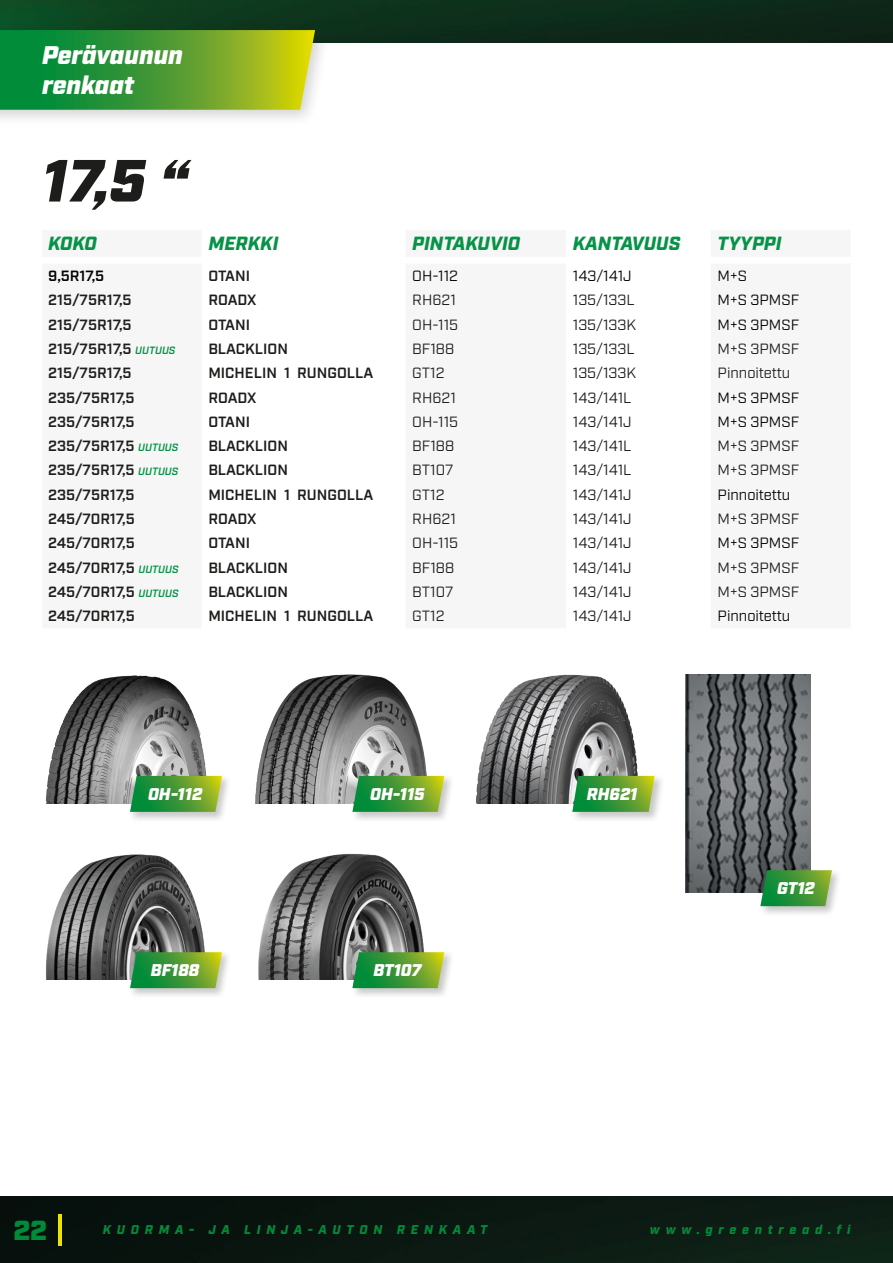
<style>
.page{position:relative;width:893px;height:1263px;background:#fff}
.page>*{position:absolute;margin:0;border:0;box-sizing:border-box;transform-origin:0 0}
.t1{font:italic 900 59.4px "Industry";color:#1d1d1b}
.t2{font:900 27.6px "Industry";color:#008b38}
.t3{font:italic 900 25.5px "Industry";color:#fff}
.t4{font:italic 900 19.05px "Industry";color:#069347}
.t5{font:italic 900 16.95px "Industry";color:#fff}
.t6{font:600 14.85px "Industry";color:#1d1d1b}
.t7{font:14.85px "Industry";color:#1d1d1b}
.t8{font:14.85px "Industry";color:#020203}
.t9{font:600 14.85px "Industry";color:#020203}
.t10{font:italic 900 12.75px "Industry";letter-spacing:.45em;color:#008c39}
.s1{font-style:italic;font-size:10.65px;color:#069347}
</style>
<div class="page">
<img style="left:0;top:1197px;width:893px;height:66px">
<img style="left:0;top:0;width:893px;height:42px">
<div style="left:0;top:22px;width:331px;height:105px;background:#1d1d1b;opacity:.2"></div>
<svg style="left:0;top:30px;width:315px;height:80px;background:#54a132"></svg>
<hr style="left:59px;top:1214px;width:3px;height:32px;background:#ece300">
<img style="left:45px;top:675px;width:161px;height:129px">
<img style="left:46px;top:854px;width:159px;height:126px">
<img style="left:476px;top:674px;width:162px;height:130px">
<img style="left:256px;top:674px;width:171px;height:130px">
<img style="left:258px;top:853px;width:166px;height:127px">
<div style="left:571px;top:773px;width:94px;height:49px;background:#1d1d1b;opacity:.25"></div>
<svg style="left:572px;top:776px;width:83px;height:36px;background:#53a03f"></svg>
<div style="left:128px;top:773px;width:105px;height:49px;background:#1d1d1b;opacity:.25"></div>
<svg style="left:130px;top:776px;width:92px;height:36px;background:#529f3d"></svg>
<div style="left:128px;top:950px;width:105px;height:49px;background:#1d1d1b;opacity:.25"></div>
<svg style="left:130px;top:952px;width:92px;height:36px;background:#519e3b"></svg>
<div style="left:351px;top:773px;width:104px;height:49px;background:#1d1d1b;opacity:.25"></div>
<svg style="left:352px;top:776px;width:92px;height:36px;background:#529f3c"></svg>
<div style="left:351px;top:950px;width:104px;height:49px;background:#1d1d1b;opacity:.25"></div>
<svg style="left:352px;top:952px;width:92px;height:36px;background:#519e3b"></svg>
<img style="left:686px;top:674px;width:125px;height:218px">
<div style="left:759px;top:868px;width:83px;height:49px;background:#1d1d1b;opacity:.25"></div>
<svg style="left:760px;top:870px;width:72px;height:36px;background:#44963e"></svg>
<p class="t3" style="left:42px;top:39px;width:142px">Perävaunun</p>
<p class="t3" style="left:42px;top:70px;width:94px">renkaat</p>
<p class="t1" style="left:42px;top:145px;width:148px">17,5 “</p>
<p class="t4" style="left:48px;top:232px;width:50px">KOKO</p>
<p class="t4" style="left:208px;top:232px;width:72px">MERKKI</p>
<p class="t4" style="left:412px;top:232px;width:109px">PINTAKUVIO</p>
<p class="t4" style="left:573px;top:232px;width:109px">KANTAVUUS</p>
<p class="t4" style="left:718px;top:232px;width:65px">TYYPPI</p>
<p class="t9" style="left:48px;top:267px;width:58px">9,5R17,5</p>
<p class="t6" style="left:208px;top:267px;width:43px">OTANI</p>
<p class="t8" style="left:412px;top:267px;width:47px">OH-112</p>
<p class="t8" style="left:573px;top:267px;width:60px">143/141J</p>
<p class="t8" style="left:718px;top:267px;width:31px">M+S</p>
<p class="t6" style="left:48px;top:291px;width:85px">215/75R17,5</p>
<p class="t6" style="left:208px;top:291px;width:50px">ROADX</p>
<p class="t7" style="left:412px;top:291px;width:45px">RH621</p>
<p class="t7" style="left:573px;top:291px;width:64px">135/133L</p>
<p class="t8" style="left:718px;top:291px;width:83px">M+S 3PMSF</p>
<p class="t6" style="left:48px;top:316px;width:85px">215/75R17,5</p>
<p class="t6" style="left:208px;top:316px;width:43px">OTANI</p>
<p class="t7" style="left:412px;top:316px;width:47px">OH-115</p>
<p class="t7" style="left:573px;top:316px;width:65px">135/133K</p>
<p class="t8" style="left:718px;top:316px;width:83px">M+S 3PMSF</p>
<p class="t6" style="left:48px;top:340px;width:129px">215/75R17,5 <span class="s1">UUTUUS</span></p>
<p class="t6" style="left:208px;top:340px;width:81px">BLACKLION</p>
<p class="t7" style="left:412px;top:340px;width:43px">BF188</p>
<p class="t7" style="left:573px;top:340px;width:64px">135/133L</p>
<p class="t7" style="left:718px;top:340px;width:83px">M+S 3PMSF</p>
<p class="t6" style="left:48px;top:364px;width:85px">215/75R17,5</p>
<p class="t6" style="left:208px;top:364px;width:166px">MICHELIN 1 RUNGOLLA</p>
<p class="t7" style="left:412px;top:364px;width:34px">GT12</p>
<p class="t7" style="left:573px;top:364px;width:65px">135/133K</p>
<p class="t7" style="left:718px;top:364px;width:74px">Pinnoitettu</p>
<p class="t6" style="left:48px;top:389px;width:88px">235/75R17,5</p>
<p class="t6" style="left:208px;top:389px;width:50px">ROADX</p>
<p class="t7" style="left:412px;top:389px;width:45px">RH621</p>
<p class="t7" style="left:573px;top:389px;width:60px">143/141L</p>
<p class="t8" style="left:718px;top:389px;width:83px">M+S 3PMSF</p>
<p class="t6" style="left:48px;top:413px;width:88px">235/75R17,5</p>
<p class="t6" style="left:208px;top:413px;width:43px">OTANI</p>
<p class="t7" style="left:412px;top:413px;width:47px">OH-115</p>
<p class="t7" style="left:573px;top:413px;width:60px">143/141J</p>
<p class="t8" style="left:718px;top:413px;width:83px">M+S 3PMSF</p>
<p class="t6" style="left:48px;top:437px;width:132px">235/75R17,5 <span class="s1">UUTUUS</span></p>
<p class="t6" style="left:208px;top:437px;width:81px">BLACKLION</p>
<p class="t7" style="left:412px;top:437px;width:43px">BF188</p>
<p class="t7" style="left:573px;top:437px;width:60px">143/141L</p>
<p class="t7" style="left:718px;top:437px;width:83px">M+S 3PMSF</p>
<p class="t6" style="left:48px;top:461px;width:132px">235/75R17,5 <span class="s1">UUTUUS</span></p>
<p class="t6" style="left:208px;top:461px;width:81px">BLACKLION</p>
<p class="t7" style="left:412px;top:461px;width:42px">BT107</p>
<p class="t7" style="left:573px;top:461px;width:60px">143/141L</p>
<p class="t7" style="left:718px;top:461px;width:83px">M+S 3PMSF</p>
<p class="t6" style="left:48px;top:486px;width:88px">235/75R17,5</p>
<p class="t6" style="left:208px;top:486px;width:166px">MICHELIN 1 RUNGOLLA</p>
<p class="t7" style="left:412px;top:486px;width:34px">GT12</p>
<p class="t7" style="left:573px;top:486px;width:60px">143/141J</p>
<p class="t8" style="left:718px;top:486px;width:74px">Pinnoitettu</p>
<p class="t6" style="left:48px;top:510px;width:88px">245/70R17,5</p>
<p class="t6" style="left:208px;top:510px;width:50px">ROADX</p>
<p class="t7" style="left:412px;top:510px;width:45px">RH621</p>
<p class="t7" style="left:573px;top:510px;width:60px">143/141J</p>
<p class="t7" style="left:718px;top:510px;width:83px">M+S 3PMSF</p>
<p class="t6" style="left:48px;top:534px;width:88px">245/70R17,5</p>
<p class="t6" style="left:208px;top:534px;width:43px">OTANI</p>
<p class="t7" style="left:412px;top:534px;width:47px">OH-115</p>
<p class="t7" style="left:573px;top:534px;width:60px">143/141J</p>
<p class="t8" style="left:718px;top:534px;width:83px">M+S 3PMSF</p>
<p class="t6" style="left:48px;top:559px;width:132px">245/70R17,5 <span class="s1">UUTUUS</span></p>
<p class="t6" style="left:208px;top:559px;width:81px">BLACKLION</p>
<p class="t7" style="left:412px;top:559px;width:43px">BF188</p>
<p class="t7" style="left:573px;top:559px;width:60px">143/141J</p>
<p class="t7" style="left:718px;top:559px;width:83px">M+S 3PMSF</p>
<p class="t6" style="left:48px;top:583px;width:132px">245/70R17,5 <span class="s1">UUTUUS</span></p>
<p class="t6" style="left:208px;top:583px;width:81px">BLACKLION</p>
<p class="t7" style="left:412px;top:583px;width:42px">BT107</p>
<p class="t7" style="left:573px;top:583px;width:60px">143/141J</p>
<p class="t7" style="left:718px;top:583px;width:83px">M+S 3PMSF</p>
<p class="t6" style="left:48px;top:607px;width:88px">245/70R17,5</p>
<p class="t6" style="left:208px;top:607px;width:166px">MICHELIN 1 RUNGOLLA</p>
<p class="t7" style="left:412px;top:607px;width:34px">GT12</p>
<p class="t7" style="left:573px;top:607px;width:60px">143/141J</p>
<p class="t8" style="left:718px;top:607px;width:74px">Pinnoitettu</p>
<p class="t5" style="left:148px;top:784px;width:56px">OH-112</p>
<p class="t5" style="left:587px;top:784px;width:52px">RH621</p>
<p class="t5" style="left:370px;top:784px;width:56px">OH-115</p>
<p class="t5" style="left:151px;top:960px;width:50px">BF188</p>
<p class="t5" style="left:373px;top:960px;width:50px">BT107</p>
<p class="t5" style="left:777px;top:878px;width:39px">GT12</p>
<h2 class="t2" style="left:14px;top:1213px;width:35px">22</h2>
<p class="t10" style="left:103px;top:1222px;width:386px">KUORMA- JA LINJA-AUTON RENKAAT</p>
<p class="t10" style="left:650px;top:1222px;width:202px">www.greentread.fi</p>
</div>
